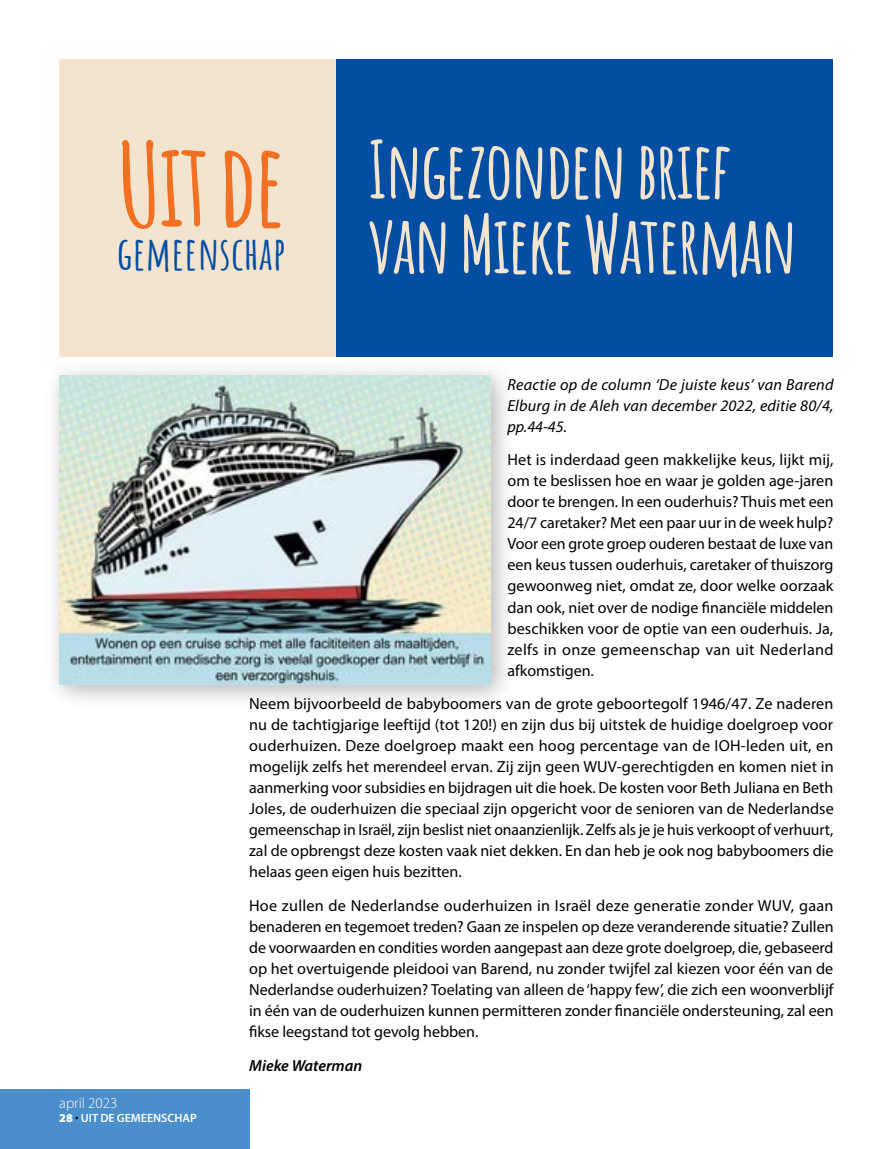
<style>
.page{position:relative;width:893px;height:1149px;background:#fff}
.page>*{position:absolute;margin:0;border:0;box-sizing:border-box;transform-origin:0 0}
.t1{font:700 115.5px "Amatic SC";color:#f36f21}
.t2{font:700 78.15px/74.7px "Amatic SC";letter-spacing:-.03em;color:#f2e4ce}
.t3{font:700 45px "Amatic SC";letter-spacing:.005em;color:#034ea2}
.t4{font:16.05px/21px "Myriad Pro";color:#000;text-align:justify}
.t5{font:italic 16.05px/21px "Myriad Pro";letter-spacing:.01em;color:#000;text-align:justify}
.t6{font:italic 600 16.05px "Myriad Pro";color:#000}
.t7{font:300 15px "Myriad Pro";color:#fff}
.t8{font:600 12px "Myriad Pro";color:#fff}
.s1{font-weight:900}
.s2{font-weight:900;color:#000}
</style>
<div class="page">
<div style="left:59px;top:60px;width:774px;height:297px;background:#034ea2"></div>
<div style="left:59px;top:60px;width:277px;height:297px;background:#f2e4ce"></div>
<div style="left:43px;top:360px;width:473px;height:349px;background:#000;opacity:.3"></div>
<img style="left:59px;top:376px;width:431px;height:308px">
<div style="left:0;top:1089px;width:249px;height:59px;background:#4a8ecc"></div>
<h1 class="t1" style="left:117px;top:95px;width:171px">Uit de</h1>
<h3 class="t3" style="left:117px;top:219px;width:170px">gemeenschap</h3>
<h2 class="t2" style="left:368px;top:127px;width:431px">Ingezonden brief van Mieke Waterman</h2>
<p class="t7" style="left:59px;top:1093px;width:60px">april 2023</p>
<p class="t8" style="left:59px;top:1109px;width:66px"><span class="s1">28</span> <span class="s2">·</span>UIT DE GEMEENSCHAP</p>
<p class="t5" style="left:507px;top:373px;width:328px">Reactie op de column ‘De juiste keus’ van Barend Elburg in de Aleh van december 2022, editie 80/4, pp.44-45.</p>
<p class="t4" style="left:507px;top:449px;width:328px">Het is inderdaad geen makkelijke keus, lijkt mij, om te beslissen hoe en waar je golden age-jaren door te brengen. In een ouderhuis? Thuis met een 24/7 caretaker? Met een paar uur in de week hulp?<br>Voor een grote groep ouderen bestaat de luxe van een keus tussen ouderhuis, caretaker of thuiszorg gewoonweg niet, omdat ze, door welke oorzaak dan ook, niet over de nodige financiële middelen beschikken voor de optie van een ouderhuis. Ja, zelfs in onze gemeenschap van uit Nederland afkomstigen.</p>
<p class="t4" style="left:249px;top:693px;width:586px">Neem bijvoorbeeld de babyboomers van de grote geboortegolf 1946/47. Ze naderen nu de tachtigjarige leeftijd (tot 120!) en zijn dus bij uitstek de huidige doelgroep voor ouderhuizen. Deze doelgroep maakt een hoog percentage van de IOH-leden uit, en mogelijk zelfs het merendeel ervan. Zij zijn geen WUV-gerechtigden en komen niet in aanmerking voor subsidies en bijdragen uit die hoek. De kosten voor Beth Juliana en Beth Joles, de ouderhuizen die speciaal zijn opgericht voor de senioren van de Nederlandse gemeenschap in Israël, zijn beslist niet onaanzienlijk. Zelfs als je je huis verkoopt of verhuurt, zal de opbrengst deze kosten vaak niet dekken. En dan heb je ook nog babyboomers die helaas geen eigen huis bezitten.</p>
<p class="t4" style="left:249px;top:894px;width:586px">Hoe zullen de Nederlandse ouderhuizen in Israël deze generatie zonder WUV, gaan benaderen en tegemoet treden? Gaan ze inspelen op deze veranderende situatie? Zullen de voorwaarden en condities worden aangepast aan deze grote doelgroep, die, gebaseerd op het overtuigende pleidooi van Barend, nu zonder twijfel zal kiezen voor één van de Nederlandse ouderhuizen? Toelating van alleen de ‘happy few’, die zich een woonverblijf in één van de ouderhuizen kunnen permitteren zonder financiële ondersteuning, zal een fikse leegstand tot gevolg hebben.</p>
<p class="t6" style="left:249px;top:1055px;width:115px">Mieke Waterman</p>
</div>
